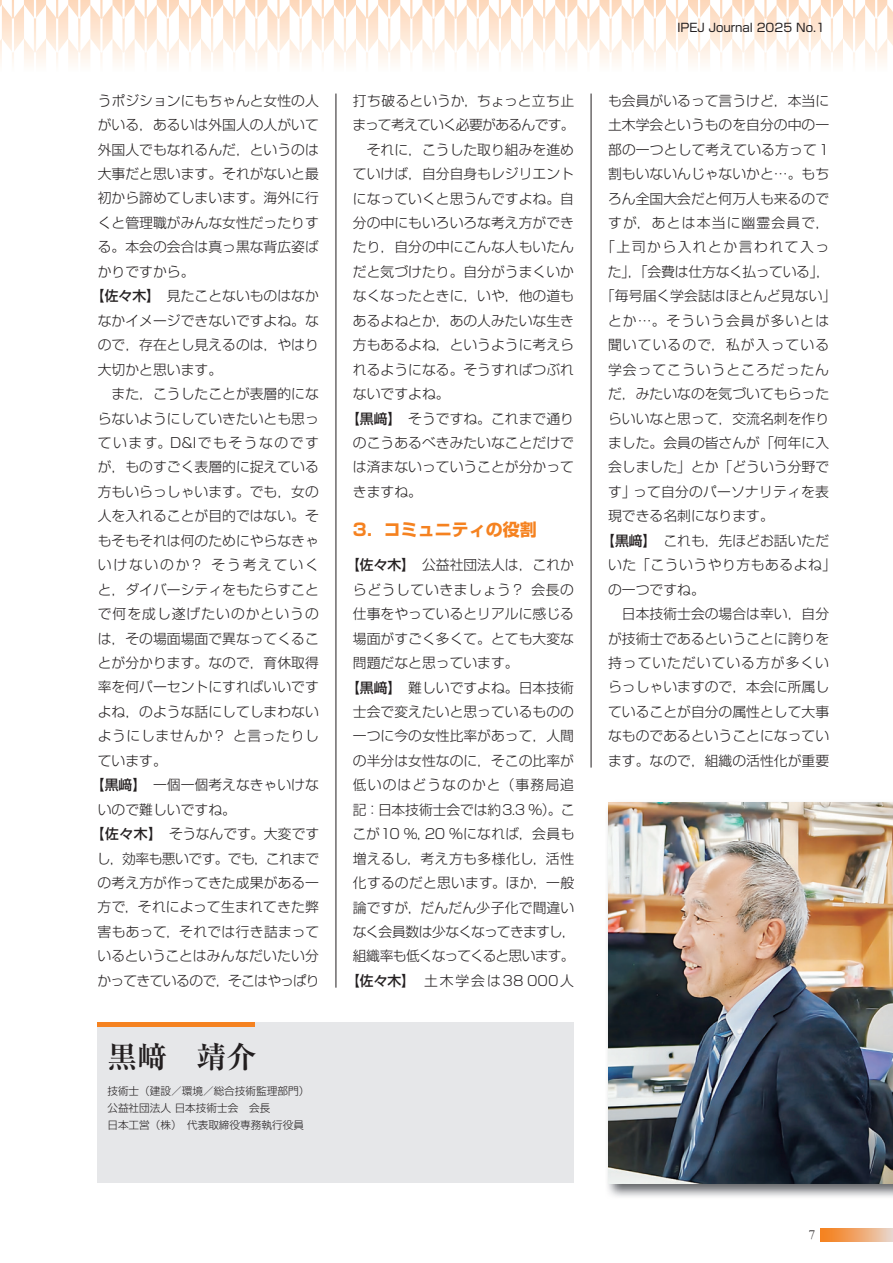
<style>
.page{position:relative;width:893px;height:1263px;background:#fff}
.page>*{position:absolute;margin:0;border:0;box-sizing:border-box;transform-origin:0 0}
.t1{font:700 29.7px "Ryumin Pro";color:#231f20}
.t2{font:700 16.95px "Shin Go Pro";color:#f58220}
.t3{font:300 13.8px "Shin Go Pro";color:#231f20}
.t4{font:300 13.8px "Shin Go Pro";letter-spacing:-.055em;color:#231f20}
.t5{font:300 13.8px "Shin Go Pro";letter-spacing:.075em;color:#231f20}
.t6{font:300 13.8px "Shin Go Pro";letter-spacing:.07em;color:#231f20}
.t7{font:300 13.8px "Shin Go Pro";letter-spacing:.02em;color:#231f20}
.t8{font:300 13.8px "Shin Go Pro";letter-spacing:.045em;color:#231f20}
.t9{font:300 13.8px "Shin Go Pro";letter-spacing:-.02em;color:#231f20}
.t10{font:300 13.8px "Shin Go Pro";letter-spacing:-.06em;color:#231f20}
.t11{font:300 13.8px "Shin Go Pro";letter-spacing:.125em;color:#231f20}
.t12{font:300 13.8px "Shin Go Pro";letter-spacing:-.04em;color:#231f20}
.t13{font:300 13.8px "Shin Go Pro";letter-spacing:.03em;color:#231f20}
.t14{font:300 13.8px "Shin Go Pro";letter-spacing:.11em;color:#231f20}
.t15{font:300 13.8px "Shin Go Pro";letter-spacing:.035em;color:#231f20}
.t16{font:300 13.8px "Shin Go Pro";letter-spacing:.085em;color:#231f20}
.t17{font:300 13.8px "Shin Go Pro";letter-spacing:.105em;color:#231f20}
.t18{font:300 13.8px "Shin Go Pro";letter-spacing:.13em;color:#231f20}
.t19{font:13.8px "Garamond";color:#231f20}
.t20{font:11.7px "Shin Go Pro";color:#231f20}
.t21{font:300 10.65px/17px "Shin Go Pro";color:#231f20}
.s1{font-weight:500}
</style>
<div class="page">
<svg style="left:0;top:0;width:567px;height:63px"></svg>
<svg style="left:577px;top:0;width:316px;height:63px"></svg>
<hr style="left:591px;top:94px;width:1px;height:673px;background:#231f20">
<hr style="left:336px;top:94px;width:1px;height:894px;background:#231f20">
<svg style="left:821px;top:1229px;width:72px;height:13px"></svg>
<img style="left:607px;top:802px;width:286px;height:395px">
<img style="left:608px;top:803px;width:285px;height:380px">
<div style="left:98px;top:1023px;width:476px;height:160px;background:#e6e7e9"></div>
<hr style="left:98px;top:1023px;width:157px;height:4px;background:#f58220">
<p class="t3" style="left:98px;top:89px;width:223px">うポジションにもちゃんと女性の人</p>
<p class="t3" style="left:98px;top:114px;width:223px">がいる，あるいは外国人の人がいて</p>
<p class="t3" style="left:98px;top:138px;width:223px">外国人でもなれるんだ，というのは</p>
<p class="t3" style="left:98px;top:162px;width:223px">大事だと思います。それがないと最</p>
<p class="t3" style="left:98px;top:187px;width:223px">初から諦めてしまいます。海外に行</p>
<p class="t3" style="left:98px;top:211px;width:223px">くと管理職がみんな女性だったりす</p>
<p class="t3" style="left:98px;top:236px;width:223px">る。本会の会合は真っ黒な背広姿ば</p>
<p class="t3" style="left:98px;top:260px;width:98px">かりですから。</p>
<p class="t3" style="left:91px;top:285px;width:230px"><span class="s1">【佐々木】　</span>見たことないものはなか</p>
<p class="t3" style="left:98px;top:309px;width:223px">なかイメージできないですよね。な</p>
<p class="t3" style="left:98px;top:334px;width:223px">ので，存在とし見えるのは，やはり</p>
<p class="t3" style="left:98px;top:358px;width:126px">大切かと思います。</p>
<p class="t3" style="left:112px;top:382px;width:209px">また，こうしたことが表層的にな</p>
<p class="t3" style="left:98px;top:407px;width:223px">らないようにしていきたいとも思っ</p>
<p class="t14" style="left:98px;top:431px;width:223px">ています。D&amp;Iでもそうなのです</p>
<p class="t3" style="left:98px;top:456px;width:223px">が，ものすごく表層的に捉えている</p>
<p class="t3" style="left:98px;top:480px;width:223px">方もいらっしゃいます。でも，女の</p>
<p class="t3" style="left:98px;top:505px;width:223px">人を入れることが目的ではない。そ</p>
<p class="t3" style="left:98px;top:529px;width:223px">もそもそれは何のためにやらなきゃ</p>
<p class="t18" style="left:98px;top:554px;width:223px">いけないのか？ そう考えていく</p>
<p class="t3" style="left:98px;top:578px;width:223px">と，ダイバーシティをもたらすこと</p>
<p class="t6" style="left:98px;top:602px;width:223px">で何を成し遂げたいのかというの</p>
<p class="t3" style="left:98px;top:627px;width:223px">は，その場面場面で異なってくるこ</p>
<p class="t3" style="left:98px;top:651px;width:223px">とが分かります。なので，育休取得</p>
<p class="t3" style="left:98px;top:676px;width:223px">率を何パーセントにすればいいです</p>
<p class="t3" style="left:98px;top:700px;width:223px">よね，のような話にしてしまわない</p>
<p class="t8" style="left:98px;top:725px;width:223px">ようにしませんか？ と言ったりし</p>
<p class="t3" style="left:98px;top:749px;width:71px">ています。</p>
<p class="t3" style="left:91px;top:774px;width:230px"><span class="s1">【黒﨑】　</span>一個一個考えなきゃいけな</p>
<p class="t3" style="left:98px;top:798px;width:140px">いので難しいですね。</p>
<p class="t3" style="left:91px;top:822px;width:230px"><span class="s1">【佐々木】　</span>そうなんです。大変です</p>
<p class="t12" style="left:97px;top:847px;width:224px">し，効率も悪いです。でも，これまで</p>
<p class="t3" style="left:98px;top:871px;width:223px">の考え方が作ってきた成果がある一</p>
<p class="t3" style="left:98px;top:896px;width:223px">方で，それによって生まれてきた弊</p>
<p class="t7" style="left:98px;top:920px;width:223px">害もあって，それでは行き詰まって</p>
<p class="t3" style="left:97px;top:945px;width:223px">いるということはみんなだいたい分</p>
<p class="t4" style="left:97px;top:969px;width:224px">かってきているので，そこはやっぱり</p>
<h1 class="t1" style="left:107px;top:1033px;width:150px">黒﨑　靖介</h1>
<p class="t21" style="left:107px;top:1081px;width:203px">技術士（建設／環境／総合技術監理部門）公益社団法人 日本技術士会　会長<br>日本工営（株）　代表取締役専務執行役員</p>
<p class="t3" style="left:353px;top:89px;width:223px">打ち破るというか，ちょっと立ち止</p>
<p class="t4" style="left:353px;top:114px;width:224px">まって考えていく必要があるんです。</p>
<p class="t3" style="left:367px;top:138px;width:209px">それに，こうした取り組みを進め</p>
<p class="t3" style="left:353px;top:162px;width:223px">ていけば，自分自身もレジリエント</p>
<p class="t3" style="left:353px;top:187px;width:223px">になっていくと思うんですよね。自</p>
<p class="t3" style="left:353px;top:211px;width:223px">分の中にもいろいろな考え方ができ</p>
<p class="t3" style="left:353px;top:236px;width:223px">たり，自分の中にこんな人もいたん</p>
<p class="t3" style="left:353px;top:260px;width:223px">だと気づけたり。自分がうまくいか</p>
<p class="t3" style="left:353px;top:285px;width:223px">なくなったときに，いや，他の道も</p>
<p class="t3" style="left:353px;top:309px;width:223px">あるよねとか，あの人みたいな生き</p>
<p class="t3" style="left:353px;top:334px;width:223px">方もあるよね，というように考えら</p>
<p class="t3" style="left:353px;top:358px;width:223px">れるようになる。そうすればつぶれ</p>
<p class="t3" style="left:353px;top:382px;width:98px">ないですよね。</p>
<p class="t3" style="left:346px;top:407px;width:230px"><span class="s1">【黒﨑】　</span>そうですね。これまで通り</p>
<p class="t3" style="left:353px;top:431px;width:223px">のこうあるべきみたいなことだけで</p>
<p class="t3" style="left:353px;top:456px;width:223px">は済まないっていうことが分かって</p>
<p class="t3" style="left:353px;top:480px;width:71px">きますね。</p>
<p class="t2" style="left:353px;top:516px;width:185px">3．コミュニティの役割</p>
<p class="t3" style="left:346px;top:554px;width:230px"><span class="s1">【佐々木】　</span>公益社団法人は，これか</p>
<p class="t8" style="left:353px;top:578px;width:223px">らどうしていきましょう？ 会長の</p>
<p class="t3" style="left:353px;top:603px;width:223px">仕事をやっているとリアルに感じる</p>
<p class="t3" style="left:353px;top:627px;width:223px">場面がすごく多くて。とても大変な</p>
<p class="t3" style="left:353px;top:651px;width:167px">問題だなと思っています。</p>
<p class="t3" style="left:346px;top:676px;width:230px"><span class="s1">【黒﨑】　</span>難しいですよね。日本技術</p>
<p class="t3" style="left:353px;top:700px;width:223px">士会で変えたいと思っているものの</p>
<p class="t3" style="left:353px;top:725px;width:223px">一つに今の女性比率があって，人間</p>
<p class="t3" style="left:353px;top:749px;width:223px">の半分は女性なのに，そこの比率が</p>
<p class="t5" style="left:353px;top:774px;width:223px">低いのはどうなのかと（事務局追</p>
<p class="t3" style="left:353px;top:798px;width:223px">記：日本技術士会では約3.3 ％）。こ</p>
<p class="t7" style="left:352px;top:823px;width:224px">こが10 ％，20 ％になれば，会員も</p>
<p class="t13" style="left:353px;top:847px;width:223px">増えるし，考え方も多様化し，活性</p>
<p class="t3" style="left:353px;top:871px;width:223px">化するのだと思います。ほか，一般</p>
<p class="t3" style="left:353px;top:896px;width:223px">論ですが，だんだん少子化で間違い</p>
<p class="t4" style="left:353px;top:920px;width:224px">なく会員数は少なくなってきますし，</p>
<p class="t10" style="left:353px;top:945px;width:223px">組織率も低くなってくると思います。</p>
<p class="t11" style="left:346px;top:969px;width:230px"><span class="s1">【佐々木】　</span>土木学会は38 000人</p>
<p class="t20" style="left:677px;top:18px;width:149px">IPEJ Journal 2025 No.1</p>
<p class="t3" style="left:608px;top:89px;width:223px">も会員がいるって言うけど，本当に</p>
<p class="t3" style="left:608px;top:114px;width:223px">土木学会というものを自分の中の一</p>
<p class="t3" style="left:608px;top:138px;width:223px">部の一つとして考えている方って1</p>
<p class="t3" style="left:608px;top:162px;width:223px">割もいないんじゃないかと…。もち</p>
<p class="t3" style="left:608px;top:187px;width:223px">ろん全国大会だと何万人も来るので</p>
<p class="t16" style="left:608px;top:211px;width:223px">すが，あとは本当に幽霊会員で，</p>
<p class="t17" style="left:601px;top:236px;width:229px">「上司から入れとか言われて入っ</p>
<p class="t9" style="left:608px;top:260px;width:223px">た」，「会費は仕方なく払っている」，</p>
<p class="t3" style="left:601px;top:285px;width:237px">「毎号届く学会誌はほとんど見ない」</p>
<p class="t5" style="left:608px;top:309px;width:223px">とか…。そういう会員が多いとは</p>
<p class="t5" style="left:608px;top:334px;width:223px">聞いているので，私が入っている</p>
<p class="t6" style="left:608px;top:358px;width:223px">学会ってこういうところだったん</p>
<p class="t3" style="left:608px;top:382px;width:223px">だ，みたいなのを気づいてもらった</p>
<p class="t3" style="left:608px;top:407px;width:223px">らいいなと思って，交流名刺を作り</p>
<p class="t3" style="left:608px;top:431px;width:223px">ました。会員の皆さんが「何年に入</p>
<p class="t3" style="left:608px;top:456px;width:223px">会しました」とか「どういう分野で</p>
<p class="t3" style="left:608px;top:480px;width:223px">す」って自分のパーソナリティを表</p>
<p class="t3" style="left:608px;top:505px;width:167px">現できる名刺になります。</p>
<p class="t3" style="left:601px;top:529px;width:230px"><span class="s1">【黒﨑】　</span>これも，先ほどお話いただ</p>
<p class="t15" style="left:608px;top:554px;width:230px">いた「こういうやり方もあるよね」</p>
<p class="t3" style="left:608px;top:578px;width:98px">の一つですね。</p>
<p class="t3" style="left:622px;top:602px;width:209px">日本技術士会の場合は幸い，自分</p>
<p class="t3" style="left:608px;top:627px;width:223px">が技術士であるということに誇りを</p>
<p class="t6" style="left:608px;top:651px;width:223px">持っていただいている方が多くい</p>
<p class="t3" style="left:608px;top:676px;width:223px">らっしゃいますので，本会に所属し</p>
<p class="t3" style="left:608px;top:700px;width:223px">ていることが自分の属性として大事</p>
<p class="t3" style="left:608px;top:725px;width:223px">なものであるということになってい</p>
<p class="t3" style="left:608px;top:749px;width:223px">ます。なので，組織の活性化が重要</p>
<p class="t19" style="left:809px;top:1225px;width:8px">7</p>
</div>
